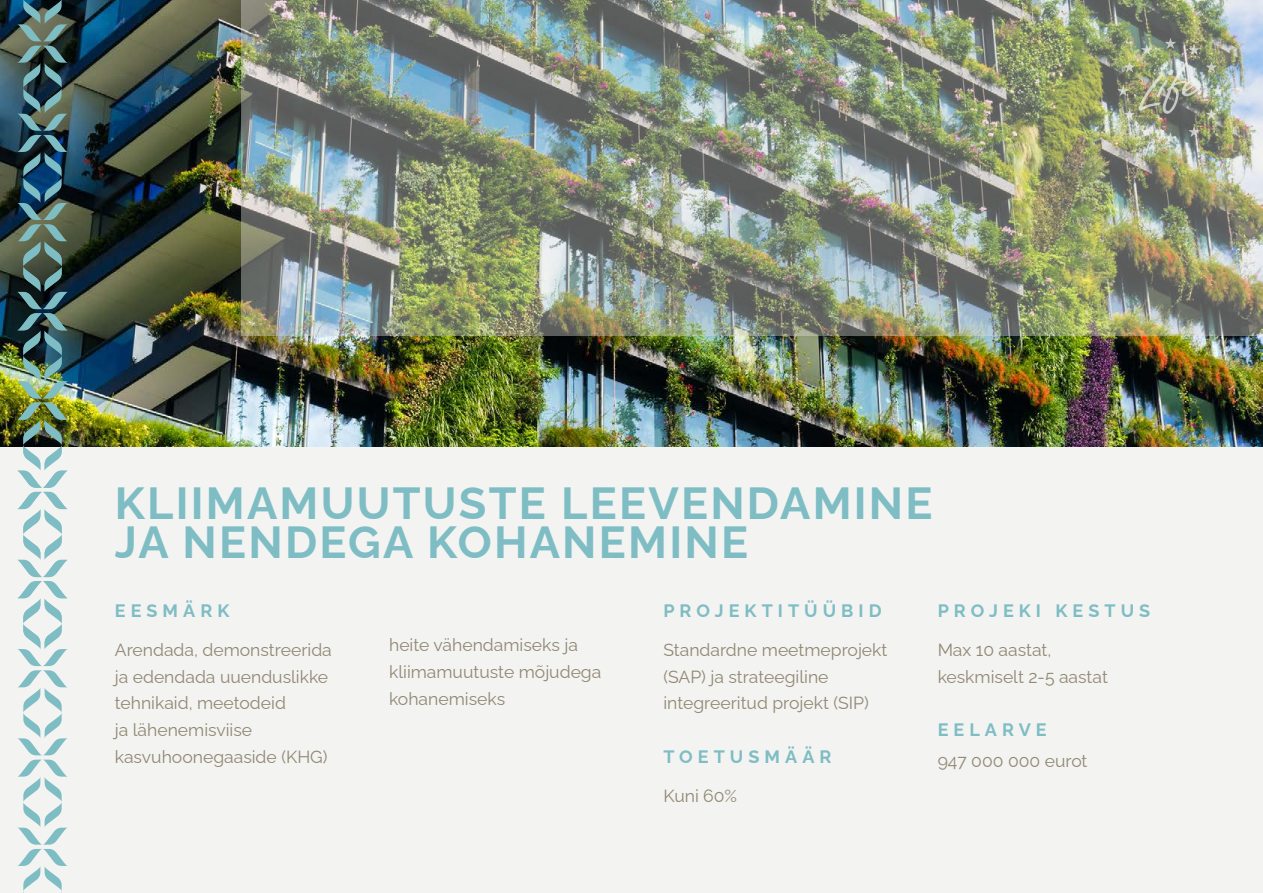
<style>
.page{position:relative;width:1263px;height:893px;background:#f3f3f1}
.page>*{position:absolute;margin:0;border:0;box-sizing:border-box;transform-origin:0 0}
.t1{font:700 45px/39px "Raleway";letter-spacing:.05em;color:#7ebdc4}
.t2{font:700 18px "Raleway";letter-spacing:.28em;color:#7ebdc4}
.t3{font:17.55px/26.7px "Raleway";color:#918874}
</style>
<div class="page">
<img style="left:0;top:0;width:1263px;height:446px">
<img style="left:241px;top:0;width:1022px;height:336px">
<svg style="left:1141px;top:44px;width:12px;height:11px"></svg>
<svg style="left:1164px;top:38px;width:12px;height:11px"></svg>
<svg style="left:1188px;top:44px;width:12px;height:11px"></svg>
<svg style="left:1188px;top:126px;width:12px;height:11px"></svg>
<svg style="left:1164px;top:132px;width:12px;height:11px"></svg>
<svg style="left:1141px;top:126px;width:12px;height:11px"></svg>
<img style="left:1117px;top:61px;width:106px;height:59px">
<img style="left:17px;top:0;width:51px;height:893px">
<h1 class="t1" style="left:115px;top:479px;width:819px">KLIIMAMUUTUSTE LEEVENDAMINE<br>JA NENDEGA KOHANEMINE</h1>
<p class="t2" style="left:115px;top:596px;width:116px">EESMÄRK</p>
<p class="t3" style="left:115px;top:634px;width:218px">Arendada, demonstreerida ja edendada uuenduslikke tehnikaid, meetodeid<br>ja lähenemisviise kasvuhoonegaaside (KHG)</p>
<p class="t3" style="left:389px;top:630px;width:214px">heite vähendamiseks ja kliimamuutuste mõjudega kohanemiseks</p>
<p class="t2" style="left:663px;top:596px;width:220px">PROJEKTITÜÜBID</p>
<p class="t3" style="left:663px;top:634px;width:226px">Standardne meetmeprojekt (SAP) ja strateegiline integreeritud projekt (SIP)</p>
<p class="t2" style="left:663px;top:742px;width:170px">TOETUSMÄÄR</p>
<p class="t3" style="left:663px;top:781px;width:75px">Kuni 60%</p>
<p class="t2" style="left:938px;top:596px;width:214px">PROJEKI KESTUS</p>
<p class="t3" style="left:938px;top:634px;width:172px">Max 10 aastat, keskmiselt 2-5 aastat</p>
<p class="t2" style="left:938px;top:715px;width:111px">EELARVE</p>
<p class="t3" style="left:938px;top:746px;width:151px">947 000 000 eurot</p>
</div>
